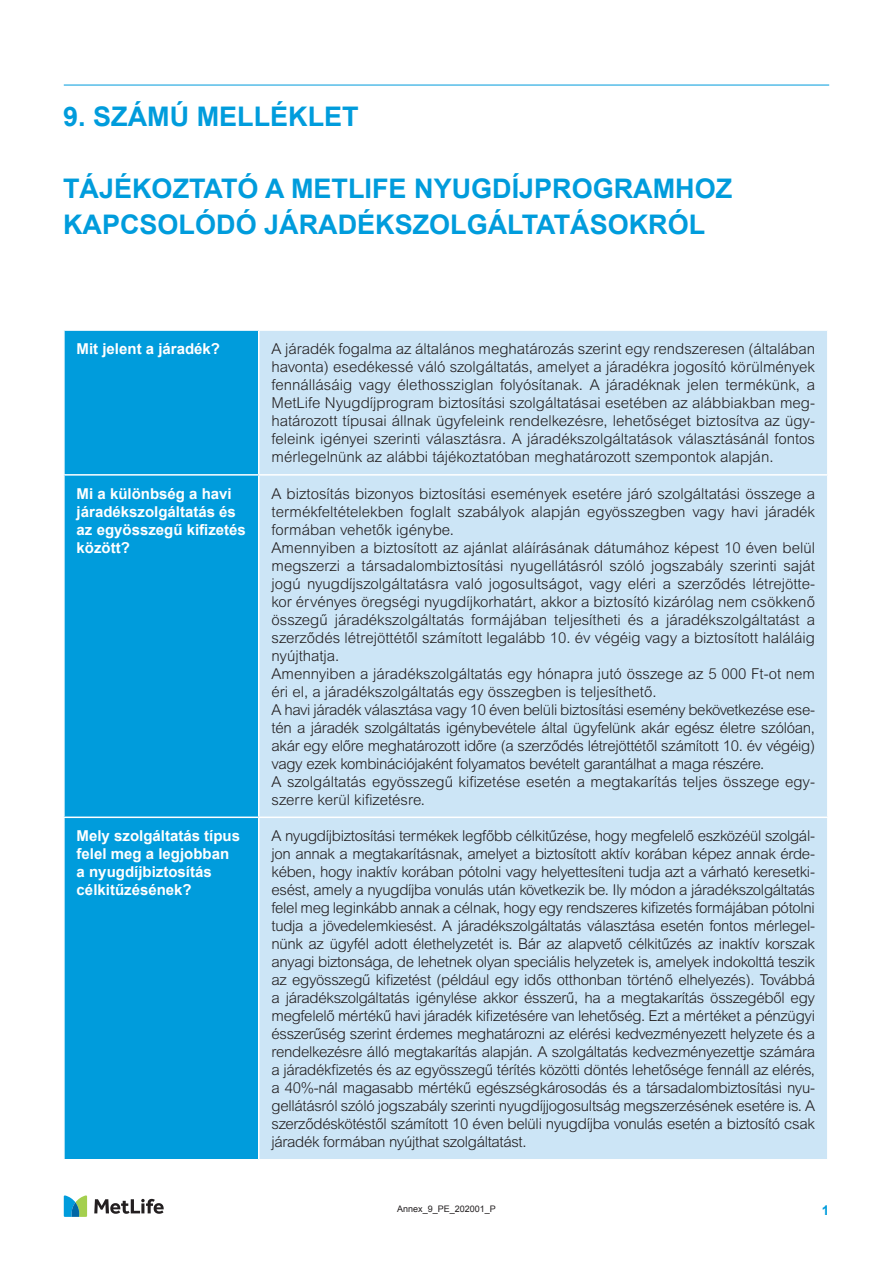
<style>
.page{position:relative;width:893px;height:1263px;background:#fff}
.page>*{position:absolute;margin:0;border:0;box-sizing:border-box;transform-origin:0 0}
.t1{font:700 27px/36px "Arial";color:#009cdc}
.t2{font:300 15px/18px "Arial MT Std";color:#231f20;text-align:justify}
.t3{font:700 15px/18px "Arial";color:#fff}
.t4{font:700 13.5px "Arial";color:#009cdc}
.t5{font:9px "Arial";color:#231f20}
</style>
<div class="page">
<hr style="left:64px;top:85px;width:765px;height:1px;background:#009cdc">
<svg style="left:94px;top:1199px;width:70px;height:15px"></svg>
<svg style="left:64px;top:1195px;width:23px;height:22px"></svg>
<div style="left:65px;top:331px;width:193px;height:828px;background:#009cdc"></div>
<div style="left:259px;top:331px;width:568px;height:828px;background:#cce5f6"></div>
<hr style="left:63px;top:474px;width:196px;height:2px;background:#fff">
<hr style="left:259px;top:474px;width:569px;height:2px;background:#fff">
<hr style="left:63px;top:816px;width:196px;height:2px;background:#fff">
<hr style="left:259px;top:816px;width:569px;height:2px;background:#fff">
<h1 class="t1" style="left:63px;top:99px;width:297px">9. SZÁMÚ MELLÉKLET</h1>
<h1 class="t1" style="left:63px;top:171px;width:671px">TÁJÉKOZTATÓ A METLIFE NYUGDÍJPROGRAMHOZ<br>KAPCSOLÓDÓ JÁRADÉKSZOLGÁLTATÁSOKRÓL</h1>
<p class="t3" style="left:77px;top:340px;width:145px">Mit jelent a járadék?</p>
<p class="t2" style="left:271px;top:340px;width:545px">A járadék fogalma az általános meghatározás szerint egy rendszeresen (általában havonta) esedékessé váló szolgáltatás, amelyet a járadékra jogosító körülmények fennállásáig vagy élethossziglan folyósítanak. A járadéknak jelen termékünk, a MetLife Nyugdíjprogram biztosítási szolgáltatásai esetében az alábbiakban meg&shy;határozott típusai állnak ügyfeleink rendelkezésre, lehetőséget biztosítva az ügy&shy;feleink igényei szerinti választásra. A járadékszolgáltatások választásánál fontos mérlegelnünk az alábbi tájékoztatóban meghatározott szempontok alapján.</p>
<p class="t3" style="left:77px;top:485px;width:171px">Mi a különbség a havi járadékszolgáltatás és az egyösszegű kifizetés között?</p>
<p class="t2" style="left:271px;top:484px;width:545px;text-align:left">A biztosítás bizonyos biztosítási események esetére járó szolgáltatási összege a termékfeltételekben foglalt szabályok alapján egyösszegben vagy havi járadék formában vehetők igénybe.<br>Amennyiben a biztosított az ajánlat aláírásának dátumához képest 10 éven belül megszerzi a társadalombiztosítási nyugellátásról szóló jogszabály szerinti saját jogú nyugdíjszolgáltatásra való jogosultságot, vagy eléri a szerződés létrejötte&shy;kor érvényes öregségi nyugdíjkorhatárt, akkor a biztosító kizárólag nem csökkenő összegű járadékszolgáltatás formájában teljesítheti és a járadékszolgáltatást a szerződés létrejöttétől számított legalább 10. év végéig vagy a biztosított haláláig nyújthatja.<br>Amennyiben a járadékszolgáltatás egy hónapra jutó összege az 5 000 Ft-ot nem éri el, a járadékszolgáltatás egy összegben is teljesíthető.<br>A havi járadék választása vagy 10 éven belüli biztosítási esemény bekövetkezése ese&shy;tén a járadék szolgáltatás igénybevétele által ügyfelünk akár egész életre szólóan, akár egy előre meghatározott időre (a szerződés létrejöttétől számított 10. év végéig) vagy ezek kombinációjaként folyamatos bevételt garantálhat a maga részére.<br>A szolgáltatás egyösszegű kifizetése esetén a megtakarítás teljes összege egy&shy;szerre kerül kifizetésre.</p>
<p class="t3" style="left:77px;top:827px;width:165px">Mely szolgáltatás típus felel meg a legjobban a nyugdíjbiztosítás célkitűzésének?</p>
<p class="t2" style="left:271px;top:827px;width:545px">A nyugdíjbiztosítási termékek legfőbb célkitűzése, hogy megfelelő eszközéül szolgál&shy;jon annak a megtakarításnak, amelyet a biztosított aktív korában képez annak érde&shy;kében, hogy inaktív korában pótolni vagy helyettesíteni tudja azt a várható keresetki&shy;esést, amely a nyugdíjba vonulás után következik be. Ily módon a járadékszolgáltatás felel meg leginkább annak a célnak, hogy egy rendszeres kifizetés formájában pótolni tudja a jövedelemkiesést. A járadékszolgáltatás választása esetén fontos mérlegel&shy;nünk az ügyfél adott élethelyzetét is. Bár az alapvető célkitűzés az inaktív korszak anyagi biztonsága, de lehetnek olyan speciális helyzetek is, amelyek indokolttá teszik az egyösszegű kifizetést (például egy idős otthonban történő elhelyezés). Továbbá a járadékszolgáltatás igénylése akkor ésszerű, ha a megtakarítás összegéből egy megfelelő mértékű havi járadék kifizetésére van lehetőség. Ezt a mértéket a pénzügyi ésszerűség szerint érdemes meghatározni az elérési kedvezményezett helyzete és a rendelkezésre álló megtakarítás alapján. A szolgáltatás kedvezményezettje számára a járadékfizetés és az egyösszegű térítés közötti döntés lehetősége fennáll az elérés, a 40%-nál magasabb mértékű egészségkárosodás és a társadalombiztosítási nyu&shy;gellátásról szóló jogszabály szerinti nyugdíjjogosultság megszerzésének esetére is. A szerződéskötéstől számított 10 éven belüli nyugdíjba vonulás esetén a biztosító csak járadék formában nyújthat szolgáltatást.</p>
<p class="t5" style="left:397px;top:1202px;width:100px">Annex_9_PE_202001_P</p>
<p class="t4" style="left:822px;top:1201px;width:9px">1</p>
</div>
